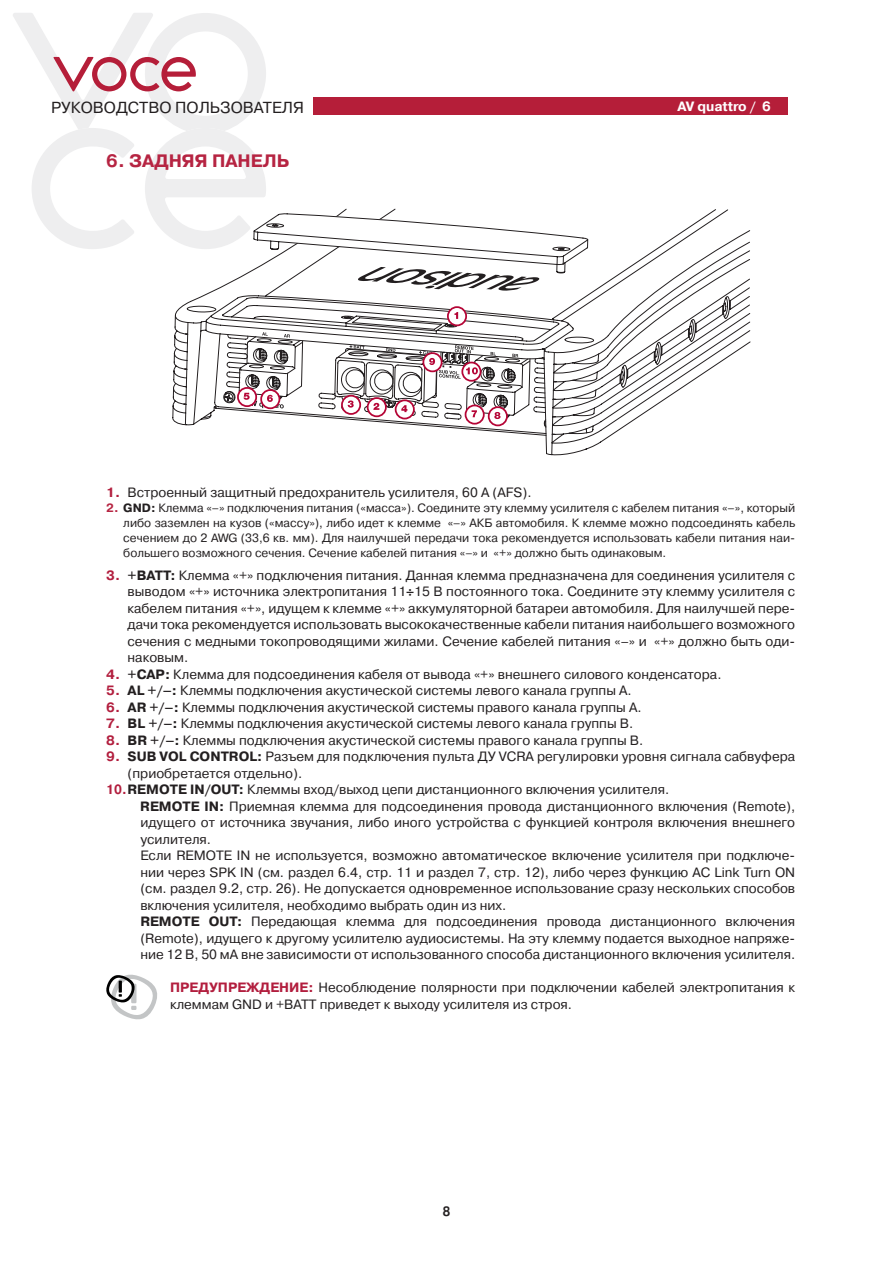
<style>
.page{position:relative;width:893px;height:1263px;background:#fff}
.page>*{position:absolute;margin:0;border:0;box-sizing:border-box;transform-origin:0 0}
.t1{font:700 18px "Pragmatica C";color:#b62442}
.t2{font:16.05px "Pragmatica C";color:#231f20}
.t3{font:13.5px/16.5px "Pragmatica C";color:#231f20;text-align:justify}
.t4{font:700 13.5px "Pragmatica C";color:#fff}
.t5{font:700 13.5px "Pragmatica Light C";color:#231f20}
.t6{font:12px/15px "Pragmatica C";color:#231f20;text-align:justify}
.s1{font-weight:700;color:#b21e3e}
.s2{font-weight:700;color:#b62442}
.s3{font-weight:700}
.s4{font-family:"Myriad Pro";font-weight:700}
</style>
<div class="page">
<div style="left:314px;top:98px;width:474px;height:17px;background:#b51e39"></div>
<svg style="left:172px;top:209px;width:578px;height:217px"></svg>
<svg style="left:185px;top:302px;width:542px;height:153px"></svg>
<svg style="left:13px;top:13px;width:576px;height:278px"></svg>
<svg style="left:448px;top:307px;width:18px;height:18px"></svg>
<div style="left:447px;top:306px;width:20px;height:20px;border:2px solid #b50536;border-radius:50%"></div>
<svg style="left:489px;top:407px;width:18px;height:18px"></svg>
<div style="left:488px;top:406px;width:20px;height:20px;border:2px solid #b50536;border-radius:50%"></div>
<svg style="left:465px;top:405px;width:19px;height:19px"></svg>
<div style="left:465px;top:405px;width:20px;height:20px;border:2px solid #b50536;border-radius:50%"></div>
<svg style="left:224px;top:312px;width:322px;height:108px"></svg>
<svg style="left:106px;top:974px;width:51px;height:46px"></svg>
<p class="t2" style="left:51px;top:98px;width:23px">РУКОВОДСТВО</p>
<p class="t2" style="left:175px;top:98px;width:12px">ПОЛЬЗОВ</p>
<p class="t2" style="left:254px;top:98px;width:20px">АТЕЛЯ</p>
<h1 class="t1" style="left:106px;top:151px;width:50px">6. ЗАДНЯЯ</h1>
<h1 class="t1" style="left:212px;top:151px;width:14px">ПАНЕЛЬ</h1>
<p class="t4" style="left:678px;top:99px;width:95px">AV quattro / 6</p>
<p class="t3" style="left:106px;top:484px;width:427px"><span class="s1">1.</span> Встроенный защитный предохранитель усилителя, 60 А (AFS).</p>
<p class="t6" style="left:123px;top:500px;width:673px;text-indent:-17px"><span class="s2">2.</span> <span class="s3">GND:</span> Клемма «–» подключения питания («масса»). Соедините эту клемму усилителя с кабелем питания «–», который либо заземлен на кузов («массу»), либо идет к клемме «–» АКБ автомобиля. К клемме можно подсоединять кабель сечением до 2 AWG (33,6 кв. мм). Для наилучшей передачи тока рекомендуется использовать кабели питания наи&shy;большего возможного сечения. Сечение кабелей питания «–» и «+» должно быть одинаковым.</p>
<p class="t3" style="left:128px;top:567px;width:669px;text-indent:-21px"><span class="s1">3.</span> <span class="s3">+BATT:</span> Клемма «+» подключения питания. Данная клемма предназначена для соединения усилителя с выводом «+» источника электропитания 11<span class="s4">÷</span>15 В постоянного тока. Соедините эту клемму усилителя с кабелем питания «+», идущем к клемме «+» аккумуляторной батареи автомобиля. Для наилучшей пере&shy;дачи тока рекомендуется использовать высококачественные кабели питания наибольшего возможного сечения с медными токопроводящими жилами. Сечение кабелей питания «–» и «+» должно быть оди&shy;наковым.</p>
<p class="t3" style="left:106px;top:666px;width:617px"><span class="s1">4.</span> <span class="s3">+CAP:</span> Клемма для подсоединения кабеля от вывода «+» внешнего силового конденсатора.</p>
<p class="t3" style="left:106px;top:682px;width:527px"><span class="s1">5.</span> <span class="s3">AL +/–:</span> Клеммы подключения акустической системы левого канала группы A.</p>
<p class="t3" style="left:106px;top:699px;width:537px"><span class="s1">6.</span> <span class="s3">AR +/–:</span> Клеммы подключения акустической системы правого канала группы A.</p>
<p class="t3" style="left:106px;top:715px;width:529px"><span class="s1">7.</span> <span class="s3">BL +/–:</span> Клеммы подключения акустической системы левого канала группы B.</p>
<p class="t3" style="left:106px;top:732px;width:538px"><span class="s1">8.</span> <span class="s3">BR +/–:</span> Клеммы подключения акустической системы правого канала группы B.</p>
<p class="t3" style="left:106px;top:748px;width:690px"><span class="s1">9.</span> <span class="s3">SUB VOL CONTROL:</span> Разъем для подключения пульта ДУ VCRA регулировки уровня сигнала сабвуфера</p>
<p class="t3" style="left:128px;top:765px;width:176px">(приобретается отдельно).</p>
<p class="t3" style="left:106px;top:781px;width:564px"><span class="s1">10.</span><span class="s3">REMOTE IN/OUT:</span> Клеммы вход/выход цепи дистанционного включения усилителя.</p>
<p class="t3" style="left:140px;top:798px;width:656px"><span class="s3">REMOTE IN:</span> П риемная клемма для подсоединения провода дистанционного включения (Remote),</p>
<p class="t3" style="left:140px;top:814px;width:656px">идущего от источника звучания, либо иного устройства с функцией контроля включения внешнего</p>
<p class="t3" style="left:140px;top:831px;width:72px">усилителя.</p>
<p class="t3" style="left:140px;top:847px;width:656px">Если REMOTE IN не используется, возможно автоматическое включение усилителя при подключе-</p>
<p class="t3" style="left:140px;top:864px;width:656px">нии через SPK IN (см. раздел 6.4, стр. 11 и раздел 7, стр. 12), либо через функцию AC Link Turn ON</p>
<p class="t3" style="left:140px;top:880px;width:656px">(см. раздел 9.2, стр. 26). Н е допускается одновременное использование сразу нескольких способов</p>
<p class="t3" style="left:140px;top:897px;width:367px">включения усилителя, необходимо выбрать один из них.</p>
<p class="t3" style="left:140px;top:913px;width:656px"><span class="s3">REMOTE OUT:</span> Передающая клемма для подсоединения провода дистанционного включения</p>
<p class="t3" style="left:140px;top:930px;width:656px">(Remote), идущего к другому усилителю аудиосистемы. Н а эту клемму подается выходное напряже-</p>
<p class="t3" style="left:140px;top:946px;width:656px">ние 12 В, 50 мА вне зависимости от использованного способа дистанционного включения усилителя.</p>
<p class="t3" style="left:170px;top:979px;width:627px"><span class="s1">Предупреждение:</span> Несоблюдение полярности при подключении кабелей электропитания к клеммам GND и +BATT приведет к выходу усилителя из строя.</p>
<p class="t5" style="left:442px;top:1204px;width:10px">8</p>
</div>
